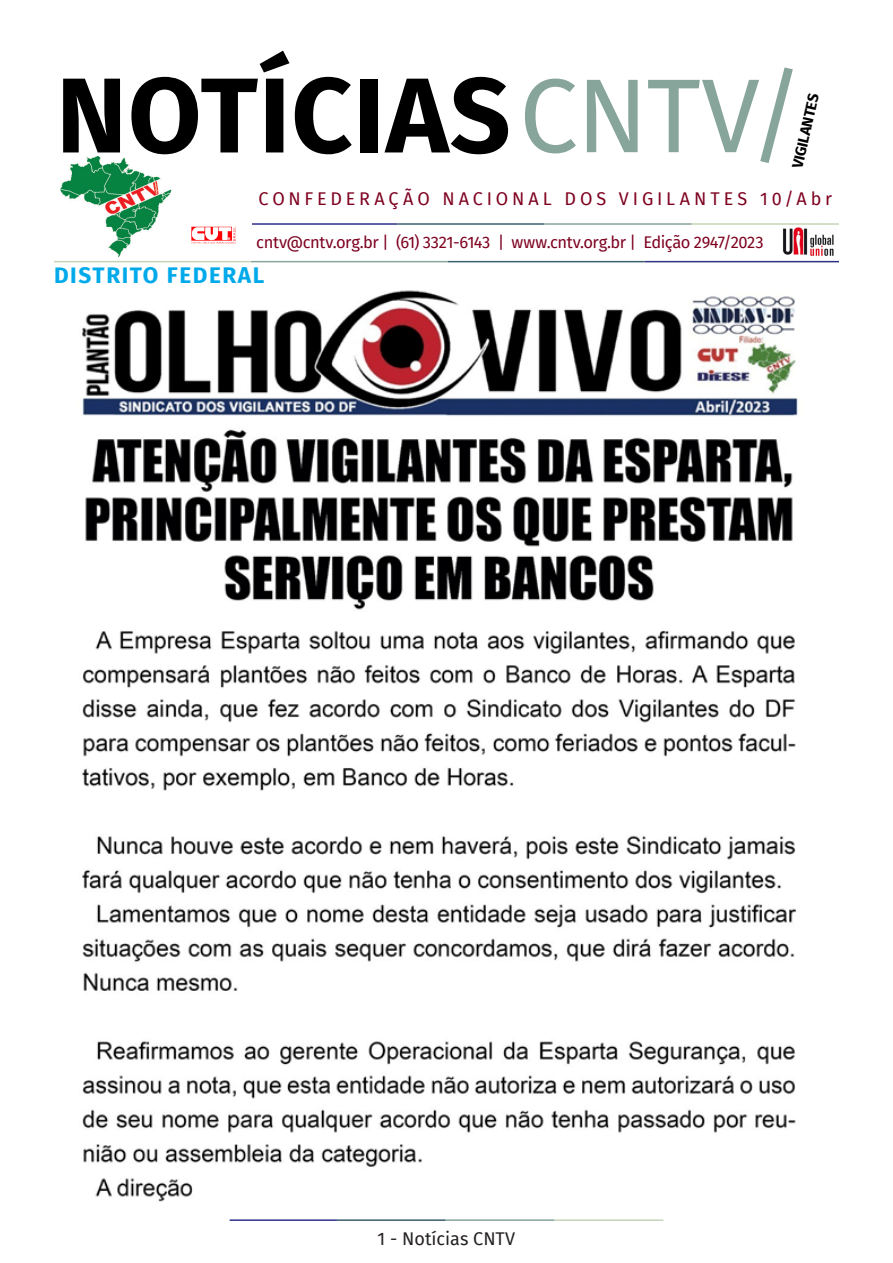
<style>
.page{position:relative;width:893px;height:1263px;background:#fff}
.page>*{position:absolute;margin:0;border:0;box-sizing:border-box;transform-origin:0 0}
.t1{font:700 106.5px "Fira Sans";letter-spacing:.01em;color:#000}
.t2{font:700 22.5px "Fira Sans";letter-spacing:.07em;color:#00a9ea}
.t3{font:18px "Fira Sans";letter-spacing:.215em;color:#7e0220}
.t4{font:18px "Fira Sans";color:#231f20}
.t5{font:16.5px "Fira Sans";letter-spacing:-.025em;color:#7e0220}
.t6{font:700 15px "Fira Sans";color:#000001}
.s1{font-weight:400;font-size:105px;color:#87a59a}
</style>
<div class="page">
<hr style="left:230px;top:1219px;width:107px;height:2px;background:#2f3088">
<hr style="left:337px;top:1219px;width:109px;height:2px;background:#3a5f6d">
<hr style="left:446px;top:1219px;width:109px;height:2px;background:#87a59a">
<hr style="left:555px;top:1219px;width:108px;height:2px;background:#c6d5b7">
<img style="left:56px;top:262px;width:765px;height:940px">
<img style="left:782px;top:227px;width:54px;height:34px">
<hr style="left:252px;top:223px;width:145px;height:2px;background:#2f3088">
<hr style="left:397px;top:223px;width:147px;height:2px;background:#3a5f6d">
<hr style="left:544px;top:223px;width:148px;height:2px;background:#87a59a">
<hr style="left:692px;top:223px;width:147px;height:2px;background:#c6d5b7">
<hr style="left:645px;top:261px;width:194px;height:1px;background:#2f3088">
<hr style="left:448px;top:261px;width:197px;height:1px;background:#3a5f6d">
<hr style="left:251px;top:261px;width:197px;height:1px;background:#87a59a">
<hr style="left:54px;top:261px;width:197px;height:1px;background:#c6d5b7">
<img style="left:61px;top:157px;width:110px;height:100px">
<img style="left:191px;top:226px;width:45px;height:18px">
<p class="t1" style="left:56px;top:26px;width:749px">NOTÍCIAS<span class="s1">CNTV/</span></p>
<p class="t6" style="left:785px;top:165px;width:77px;rotate:-77deg">VIGILANTES</p>
<p class="t3" style="left:259px;top:185px;width:575px">CONFEDERAÇÃO NACIONAL DOS VIGILANTES 10/Abr</p>
<p class="t5" style="left:256px;top:229px;width:509px">cntv@cntv.org.br | (61) 3321-6143 | www.cntv.org.br | Edição 2947/2023</p>
<p class="t2" style="left:54px;top:257px;width:212px">DISTRITO FEDERAL</p>
<p class="t4" style="left:378px;top:1225px;width:139px">1 - Notícias CNTV</p>
</div>
